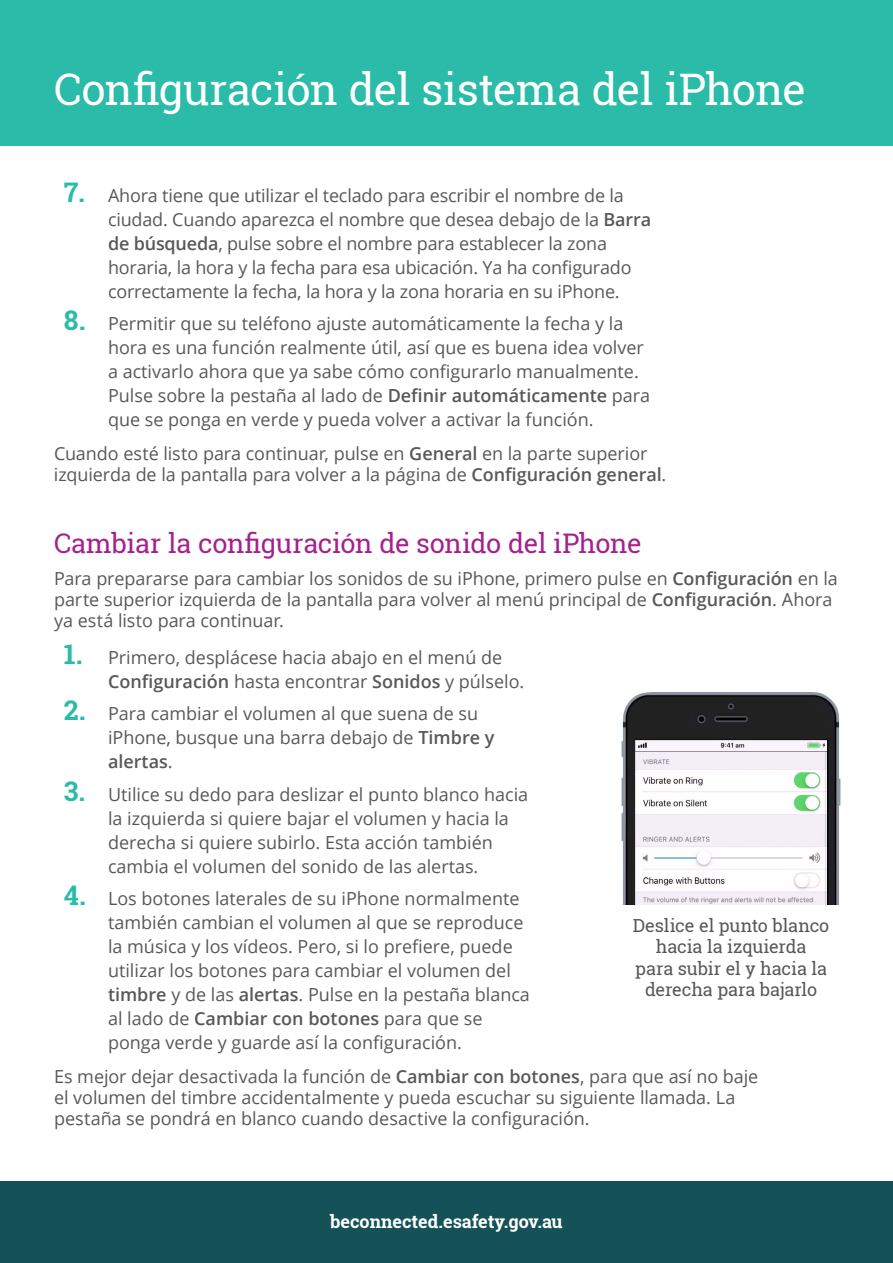
<style>
.page{position:relative;width:893px;height:1263px;background:#fff}
.page>*{position:absolute;margin:0;border:0;box-sizing:border-box;transform-origin:0 0}
.t1{font:43.5px "Roboto Slab";letter-spacing:-.015em;color:#fff}
.t2{font:27px "Roboto Slab";letter-spacing:-.01em;color:#a3228e}
.t3{font:18px/24px "Open Sans";color:#57585a}
.t4{font:18px/21.6px "Roboto Slab";letter-spacing:-.005em;color:#57585a;text-align:center}
.t5{font:700 18px "Roboto Slab";color:#fff}
.s1{font-family:"Roboto Slab";font-weight:700;font-size:27px;color:#2abca8}
.s2{font-weight:600}
</style>
<div class="page">
<div style="left:0;top:1181px;width:893px;height:82px;background:#155257"></div>
<div style="left:0;top:0;width:893px;height:145px;background:#2abca8"></div>
<img style="left:621px;top:692px;width:220px;height:212px">
<img style="left:636px;top:741px;width:191px;height:11px">
<img style="left:636px;top:752px;width:191px;height:152px">
<h1 class="t1" style="left:54px;top:59px;width:753px">Configuración del sistema del iPhone</h1>
<p class="t3" style="left:108px;top:183px;width:545px;text-indent:-44px"><span class="s1">7.</span> Ahora tiene que utilizar el teclado para escribir el nombre de la ciudad. Cuando aparezca el nombre que desea debajo de la <span class="s2">Barra de búsqueda</span>, pulse sobre el nombre para establecer la zona horaria, la hora y la fecha para esa ubicación. Ya ha configurado correctamente la fecha, la hora y la zona horaria en su iPhone.</p>
<p class="t3" style="left:108px;top:311px;width:544px;text-indent:-44px"><span class="s1">8.</span> Permitir que su teléfono ajuste automáticamente la fecha y la hora es una función realmente útil, así que es buena idea volver a activarlo ahora que ya sabe cómo configurarlo manualmente.<br>Pulse sobre la pestaña al lado de <span class="s2">Definir automáticamente</span> para que se ponga en verde y pueda volver a activar la función.</p>
<p class="t3" style="left:54px;top:442px;width:614px;line-height:21px">Cuando esté listo para continuar, pulse en <span class="s2">General</span> en la parte superior izquierda de la pantalla para volver a la página de <span class="s2">Configuración general</span>.</p>
<h2 class="t2" style="left:54px;top:525px;width:589px">Cambiar la configuración de sonido del iPhone</h2>
<p class="t3" style="left:54px;top:567px;width:785px;line-height:21px">Para prepararse para cambiar los sonidos de su iPhone, primero pulse en <span class="s2">Configuración</span> en la parte superior izquierda de la pantalla para volver al menú principal de <span class="s2">Configuración</span>. Ahora ya está listo para continuar.</p>
<p class="t3" style="left:108px;top:645px;width:418px;text-indent:-44px"><span class="s1">1.</span> Primero, desplácese hacia abajo en el menú de<br><span class="s2">Configuración</span> hasta encontrar <span class="s2">Sonidos</span> y púlselo.</p>
<p class="t3" style="left:108px;top:701px;width:388px;text-indent:-44px"><span class="s1">2.</span> Para cambiar el volumen al que suena de su iPhone, busque una barra debajo de <span class="s2">Timbre y alertas</span>.</p>
<p class="t3" style="left:108px;top:782px;width:422px;text-indent:-44px"><span class="s1">3.</span> Utilice su dedo para deslizar el punto blanco hacia la izquierda si quiere bajar el volumen y hacia la derecha si quiere subirlo. Esta acción también cambia el volumen del sonido de las alertas.</p>
<p class="t3" style="left:108px;top:886px;width:423px;text-indent:-44px"><span class="s1">4.</span> Los botones laterales de su iPhone normalmente también cambian el volumen al que se reproduce la música y los vídeos. Pero, si lo prefiere, puede utilizar los botones para cambiar el volumen del <span class="s2">timbre</span> y de las <span class="s2">alertas</span>. Pulse en la pestaña blanca al lado de <span class="s2">Cambiar con botones</span> para que se ponga verde y guarde así la configuración.</p>
<p class="t3" style="left:54px;top:1065px;width:706px;line-height:21px">Es mejor dejar desactivada la función de <span class="s2">Cambiar con botones</span>, para que así no baje el volumen del timbre accidentalmente y pueda escuchar su siguiente llamada. La pestaña se pondrá en blanco cuando desactive la configuración.</p>
<p class="t4" style="left:633px;top:914px;width:198px">Deslice el punto blanco hacia la izquierda<br>para subir el y hacia la derecha para bajarlo</p>
<p class="t5" style="left:330px;top:1209px;width:234px">beconnected.esafety.gov.au</p>
</div>
